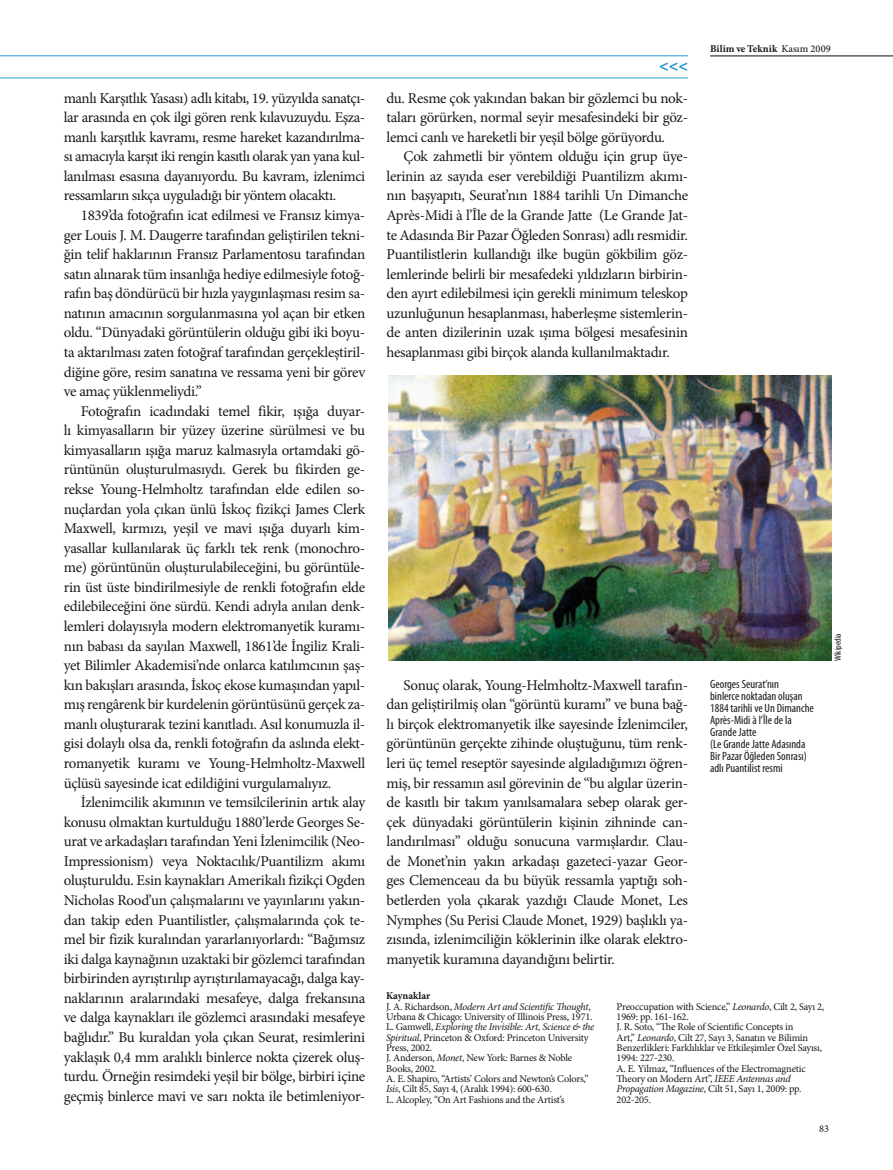
<style>
.page{position:relative;width:893px;height:1170px;background:#fff}
.page>*{position:absolute;margin:0;border:0;box-sizing:border-box;transform-origin:0 0}
.t1{font:700 16.2px "Myriad Pro";color:#2699d1}
.t2{font:15px/19.5px "Minion Pro";letter-spacing:-.025em;color:#1a171c;text-align:justify}
.t3{font:condensed 12px/12px "Myriad Pro";color:#1a171c}
.t4{font:10.35px/10.4px "Minion Pro";letter-spacing:-.02em;color:#1a171c}
.t5{font:700 10.35px "Minion Pro";letter-spacing:.005em;color:#1a171c}
.t6{font:condensed 9px "Myriad Pro";color:#1a171c}
.s1{font-weight:500}
.s2{font-weight:700}
.s3{font-style:italic}
</style>
<div class="page">
<hr style="left:0;top:78px;width:688px;height:1px;background:#2699d1">
<hr style="left:0;top:56px;width:688px;height:1px;background:#2699d1">
<hr style="left:710px;top:56px;width:183px;height:1px;background:#070c12">
<img style="left:388px;top:376px;width:443px;height:285px">
<p class="t2" style="left:64px;top:88px;width:303px">manlı Karşıtlık Yasası) adlı kitabı, 19. yüzyılda sanatçı&shy;lar arasında en çok ilgi gören renk kılavuzuydu. Eşza&shy;manlı karşıtlık kavramı, resme hareket kazandırılma&shy;sı amacıyla karşıt iki rengin kasıtlı olarak yan yana kul&shy;lanılması esasına dayanıyordu. Bu kavram, izlenimci ressamların sıkça uyguladığı bir yöntem olacaktı.</p>
<p class="t2" style="left:64px;top:205px;width:303px;text-indent:17px">1839’da fotoğrafın icat edilmesi ve Fransız kimya&shy;ger Louis J. M. Daugerre tarafından geliştirilen tekni&shy;ğin telif haklarının Fransız Parlamentosu tarafından satın alınarak tüm insanlığa hediye edilmesiyle fotoğ&shy;rafın baş döndürücü bir hızla yaygınlaşması resim sa&shy;natının amacının sorgulanmasına yol açan bir etken oldu. “Dünyadaki görüntülerin olduğu gibi iki boyu&shy;ta aktarılması zaten fotoğraf tarafından gerçekleştiril&shy;diğine göre, resim sanatına ve ressama yeni bir görev ve amaç yüklenmeliydi.”</p>
<p class="t2" style="left:64px;top:401px;width:303px;text-indent:17px">Fotoğrafın icadındaki temel fikir, ışığa duyar&shy;lı kimyasalların bir yüzey üzerine sürülmesi ve bu kimyasalların ışığa maruz kalmasıyla ortamdaki gö&shy;rüntünün oluşturulmasıydı. Gerek bu fikirden ge&shy;rekse Young-Helmholtz tarafından elde edilen so&shy;nuçlardan yola çıkan ünlü İskoç fizikçi James Clerk Maxwell, kırmızı, yeşil ve mavi ışığa duyarlı kim&shy;yasallar kullanılarak üç farklı tek renk (monochro&shy;me) görüntünün oluşturulabileceğini, bu görüntüle&shy;rin üst üste bindirilmesiyle de renkli fotoğrafın elde edilebileceğini öne sürdü. Kendi adıyla anılan denk&shy;lemleri dolayısıyla modern elektromanyetik kuramı&shy;nın babası da sayılan Maxwell, 1861’de İngiliz Krali&shy;yet Bilimler Akademisi’nde onlarca katılımcının şaş&shy;kın bakışları arasında, İskoç ekose kumaşından yapıl&shy;mış rengârenk bir kurdelenin görüntüsünü gerçek za&shy;manlı oluşturarak tezini kanıtladı. Asıl konumuzla il&shy;gisi dolaylı olsa da, renkli fotoğrafın da aslında elekt&shy;romanyetik kuramı ve Young-Helmholtz-Maxwell üçlüsü sayesinde icat edildiğini vurgulamalıyız.</p>
<p class="t2" style="left:64px;top:792px;width:303px;text-indent:17px">İzlenimcilik akımının ve temsilcilerinin artık alay konusu olmaktan kurtulduğu 1880’lerde Georges Se&shy;urat ve arkadaşları tarafından Yeni İzlenimcilik (Neo-Impressionism) veya Noktacılık/Puantilizm akımı oluşturuldu. Esin kaynakları Amerikalı fizikçi Ogden Nicholas Rood’un çalışmalarını ve yayınlarını yakın&shy;dan takip eden Puantilistler, çalışmalarında çok te&shy;mel bir fizik kuralından yararlanıyorlardı: “Bağımsız iki dalga kaynağının uzaktaki bir gözlemci tarafından birbirinden ayrıştırılıp ayrıştırılamayacağı, dalga kay&shy;naklarının aralarındaki mesafeye, dalga frekansına ve dalga kaynakları ile gözlemci arasındaki mesafeye bağlıdır.” Bu kuraldan yola çıkan Seurat, resimlerini yaklaşık 0,4 mm aralıklı binlerce nokta çizerek oluş&shy;turdu. Örneğin resimdeki yeşil bir bölge, birbiri içine geçmiş binlerce mavi ve sarı nokta ile betimleniyor-</p>
<p class="t1" style="left:659px;top:55px;width:30px">&lt;&lt;&lt;</p>
<p class="t2" style="left:387px;top:88px;width:303px">du. Resme çok yakından bakan bir gözlemci bu nok&shy;taları görürken, normal seyir mesafesindeki bir göz&shy;lemci canlı ve hareketli bir yeşil bölge görüyordu.</p>
<p class="t2" style="left:387px;top:147px;width:303px;text-indent:17px">Çok zahmetli bir yöntem olduğu için grup üye&shy;lerinin az sayıda eser verebildiği Puantilizm akımı&shy;nın başyapıtı, Seurat’nın 1884 tarihli Un Dimanche Après-Midi à l’Île de la Grande Jatte (Le Grande Jat&shy;te Adasında Bir Pazar Öğleden Sonrası) adlı resmidir.<br>Puantilistlerin kullandığı ilke bugün gökbilim göz&shy;lemlerinde belirli bir mesafedeki yıldızların birbirin&shy;den ayırt edilebilmesi için gerekli minimum teleskop uzunluğunun hesaplanması, haberleşme sistemlerin&shy;de anten dizilerinin uzak ışıma bölgesi mesafesinin hesaplanması gibi birçok alanda kullanılmaktadır.</p>
<p class="t5" style="left:710px;top:41px;width:122px">Bilim ve Teknik <span class="s1">Kasım 2009</span></p>
<p class="t6" style="left:832px;top:661px;width:29px;rotate:-90deg">Wikipedia</p>
<p class="t2" style="left:387px;top:675px;width:303px;text-indent:17px">Sonuç olarak, Young-Helmholtz-Maxwell tarafın&shy;dan geliştirilmiş olan “görüntü kuramı” ve buna bağ&shy;lı birçok elektromanyetik ilke sayesinde İzlenimciler, görüntünün gerçekte zihinde oluştuğunu, tüm renk&shy;leri üç temel reseptör sayesinde algıladığımızı öğren&shy;miş, bir ressamın asıl görevinin de “bu algılar üzerin&shy;de kasıtlı bir takım yanılsamalara sebep olarak ger&shy;çek dünyadaki görüntülerin kişinin zihninde can&shy;landırılması” olduğu sonucuna varmışlardır. Clau&shy;de Monet’nin yakın arkadaşı gazeteci-yazar Geor&shy;ges Clemenceau da bu büyük ressamla yaptığı soh&shy;betlerden yola çıkarak yazdığı Claude Monet, Les Nymphes (Su Perisi Claude Monet, 1929) başlıklı ya&shy;zısında, izlenimciliğin köklerinin ilke olarak elektro&shy;manyetik kuramına dayandığını belirtir.</p>
<p class="t4" style="left:386px;top:990px;width:210px"><span class="s2">Kaynaklar<br></span>J. A. Richardson, <span class="s3">Modern Art and Scientific Thought</span>, Urbana &amp; Chicago: University of Illinois Press, 1971.<br>L. Gamwell, <span class="s3">Exploring the Invisible: Art, Science &amp; the Spiritual</span>, Princeton &amp; Oxford: Princeton University Press, 2002.<br>J. Anderson, <span class="s3">Monet</span>, New York: Barnes &amp; Noble Books, 2002.<br>A. E. Shapiro, “Artists’ Colors and Newton’s Colors,” <span class="s3">Isis</span>, Cilt 85, Sayı 4, (Aralık 1994): 600-630.<br>L. Alcopley, “On Art Fashions and the Artist’s</p>
<p class="t4" style="left:617px;top:1001px;width:209px">Preoccupation with Science,” <span class="s3">Leonardo</span>, Cilt 2, Sayı 2, 1969: pp. 161-162.<br>J. R. Soto, “The Role of Scientific Concepts in<br>Art,” <span class="s3">Leonardo</span>, Cilt 27, Sayı 3, Sanatın ve Bilimin Benzerlikleri: Farklılıklar ve Etkileşimler Özel Sayısı, 1994: 227-230.<br>A. E. Yilmaz, “Influences of the Electromagnetic Theory on Modern Art”, <span class="s3">IEEE Antennas and Propagation Magazine</span>, Cilt 51, Sayı 1, 2009: pp.<br>202-205.</p>
<p class="t3" style="left:710px;top:678px;width:105px">Georges Seurat’nın<br>binlerce noktadan oluşan<br>1884 tarihli ve Un Dimanche<br>Après-Midi à l’Île de la<br>Grande Jatte<br>(Le Grande Jatte Adasında<br>Bir Pazar Öğleden Sonrası) adlı Puantilist resmi</p>
<p class="t4" style="left:819px;top:1123px;width:11px">83</p>
</div>
